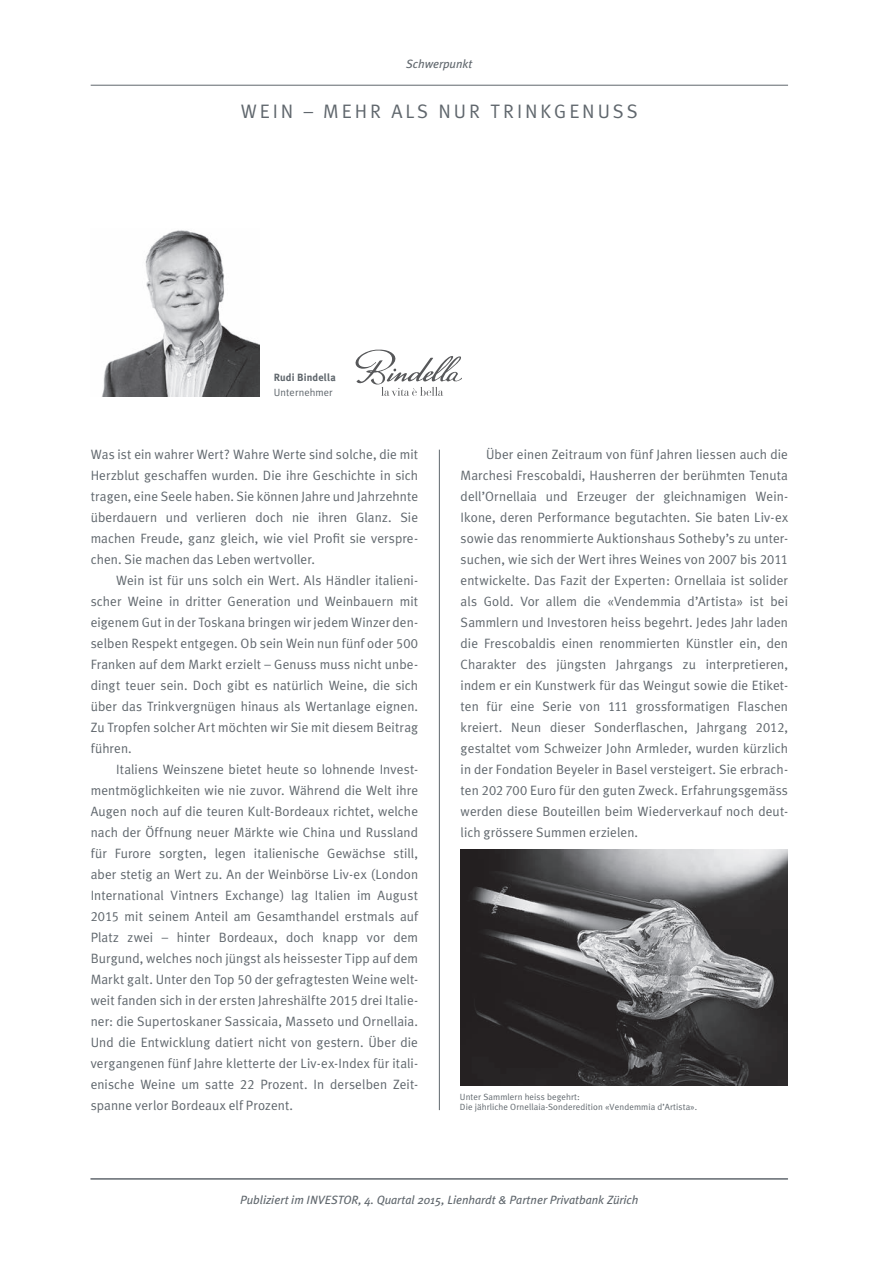
<style>
.page{position:relative;width:893px;height:1263px;background:#fff}
.page>*{position:absolute;margin:0;border:0;box-sizing:border-box;transform-origin:0 0}
.t1{font:19.5px "Meta Plus LF Normal";letter-spacing:.15em;color:#60676d}
.t2{font:13.5px/21px "Meta Plus LF Normal";letter-spacing:.005em;color:#60676d;text-align:justify}
.t3{font:italic 12px "Meta Plus";color:#60676d}
.t4{font:10.5px "Meta Plus LF Bold";letter-spacing:.01em;color:#60676d}
.t5{font:10.5px "Meta Plus LF Normal";letter-spacing:.01em;color:#60676d}
.t6{font:9px/9.8px "Meta Plus LF Normal";letter-spacing:.01em;color:#60676d}
</style>
<div class="page">
<svg style="left:356px;top:350px;width:106px;height:46px"></svg>
<hr style="left:91px;top:85px;width:697px;height:1px;background:#60676d">
<hr style="left:439px;top:450px;width:1px;height:660px;background:#60676d">
<img style="left:461px;top:849px;width:327px;height:236px">
<img style="left:102px;top:230px;width:158px;height:166px">
<hr style="left:90px;top:1179px;width:698px;height:1px;background:#60676d">
<p class="t3" style="left:406px;top:57px;width:68px">Schwerpunkt</p>
<h1 class="t1" style="left:241px;top:100px;width:398px">WEIN – MEHR ALS NUR TRINKGENUSS</h1>
<p class="t4" style="left:274px;top:371px;width:64px">Rudi Bindella</p>
<p class="t5" style="left:274px;top:386px;width:61px">Unternehmer</p>
<p class="t2" style="left:91px;top:444px;width:329px">Was ist ein wahrer Wert? Wahre Werte sind solche, die mit Herzblut geschaffen wurden. Die ihre Geschichte in sich tragen, eine Seele haben. Sie können Jahre und Jahrzehnte überdauern und verlieren doch nie ihren Glanz. Sie machen Freude, ganz gleich, wie viel Profit sie verspre&shy;chen. Sie machen das Leben wertvoller.</p>
<p class="t2" style="left:91px;top:570px;width:329px;text-indent:26px">Wein ist für uns solch ein Wert. Als Händler italieni&shy;scher Weine in dritter Generation und Weinbauern mit eigenem Gut in der Toskana bringen wir jedem Winzer den&shy;selben Respekt entgegen. Ob sein Wein nun fünf oder 500<br>Franken auf dem Markt erzielt – Genuss muss nicht unbe&shy;dingt teuer sein. Doch gibt es natürlich Weine, die sich über das Trinkvergnügen hinaus als Wertanlage eignen.<br>Zu Tropfen solcher Art möchten wir Sie mit diesem Beitrag führen.</p>
<p class="t2" style="left:91px;top:759px;width:329px;text-indent:26px">Italiens Weinszene bietet heute so lohnende Invest&shy;mentmöglichkeiten wie nie zuvor. Während die Welt ihre Augen noch auf die teuren Kult-Bordeaux richtet, welche nach der Öffnung neuer Märkte wie China und Russland für Furore sorgten, legen italienische Gewächse still, aber stetig an Wert zu. An der Weinbörse Liv-ex (London International Vintners Exchange) lag Italien im August 2015 mit seinem Anteil am Gesamthandel erstmals auf Platz zwei – hinter Bordeaux, doch knapp vor dem Burgund, welches noch jüngst als heissester Tipp auf dem Markt galt. Unter den Top 50 der gefragtesten Weine welt&shy;weit fanden sich in der ersten Jahreshälfte 2015 drei Italie&shy;ner: die Supertoskaner Sassicaia, Masseto und Ornellaia.<br>Und die Entwicklung datiert nicht von gestern. Über die vergangenen fünf Jahre kletterte der Liv-ex-Index für itali&shy;enische Weine um satte 22 Prozent. In derselben Zeit&shy;spanne verlor Bordeaux elf Prozent.</p>
<p class="t2" style="left:461px;top:444px;width:329px;text-indent:26px">Über einen Zeitraum von fünf Jahren liessen auch die Marchesi Frescobaldi, Hausherren der berühmten Tenuta dell’Ornellaia und Erzeuger der gleichnamigen Wein-Ikone, deren Performance begutachten. Sie baten Liv-ex sowie das renommierte Auktionshaus Sotheby’s zu unter&shy;suchen, wie sich der Wert ihres Weines von 2007 bis 2011 entwickelte. Das Fazit der Experten: Ornellaia ist solider als Gold. Vor allem die «Vendemmia d’Artista» ist bei Sammlern und Investoren heiss begehrt. Jedes Jahr laden die Frescobaldis einen renommierten Künstler ein, den Charakter des jüngsten Jahrgangs zu interpretieren, indem er ein Kunstwerk für das Weingut sowie die Etiket&shy;ten für eine Serie von 111 grossformatigen Flaschen kreiert. Neun dieser Sonderflaschen, Jahrgang 2012, gestaltet vom Schweizer John Armleder, wurden kürzlich in der Fondation Beyeler in Basel versteigert. Sie erbrach&shy;ten 202 700 Euro für den guten Zweck. Erfahrungsgemäss werden diese Bouteillen beim Wiederverkauf noch deut&shy;lich grössere Summen erzielen.</p>
<p class="t6" style="left:460px;top:1092px;width:239px">Unter Sammlern heiss begehrt:<br>Die jährliche Ornellaia-Sonderedition «Vendemmia d’Artista».</p>
<p class="t3" style="left:240px;top:1192px;width:400px">Publiziert im INVESTOR, 4. Quartal 2015, Lienhardt &amp; Partner Privatbank Zürich</p>
<p class="t3" style="left:433px;top:1192px;width:14px">22</p>
</div>
